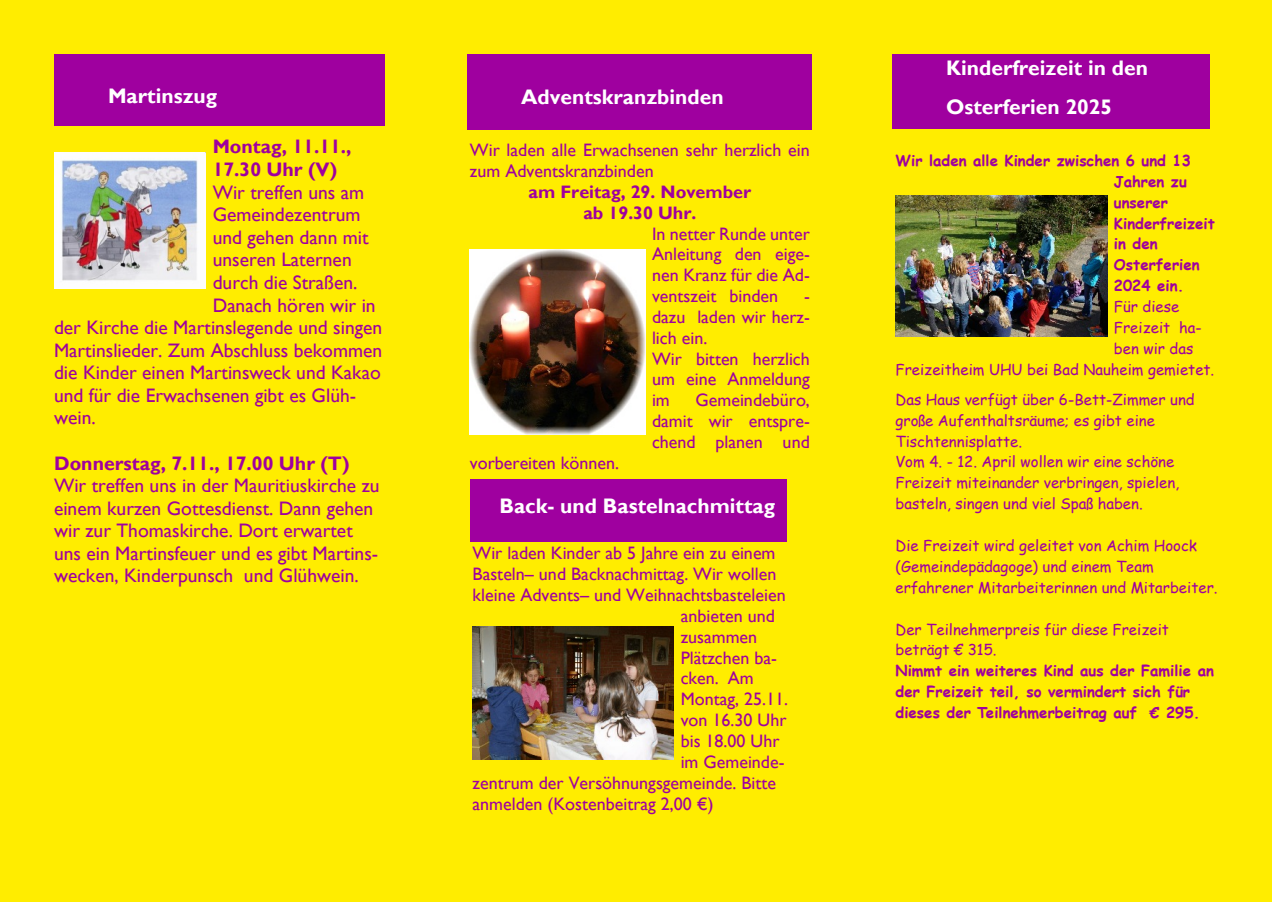
<style>
.page{position:relative;width:1272px;height:902px;background:#fff}
.page>*{position:absolute;margin:0;border:0;box-sizing:border-box;transform-origin:0 0}
.t1{font:700 21px/39.3px "Gill Sans";color:#fff}
.t2{font:19.5px/22.5px "Gill Sans";color:#9f009f}
.t3{font:700 19.5px/22.5px "Gill Sans";color:#9f009f}
.t4{font:18px/20.9px "Gill Sans";color:#9f009f}
.t5{font:700 18px/20.9px "Gill Sans";color:#9f009f;text-align:center}
.t6{font:15px/20.9px "Comic Sans MS";color:#9f009f}
.t7{font:700 15px/20.9px "Comic Sans MS";color:#9f009f}
</style>
<div class="page">
<div style="left:0;top:0;width:1271px;height:901px;background:#ffed00"></div>
<div style="left:54px;top:54px;width:331px;height:71px;background:#9f009f"></div>
<div style="left:467px;top:54px;width:344px;height:76px;background:#9f009f"></div>
<div style="left:892px;top:54px;width:317px;height:74px;background:#9f009f"></div>
<img style="left:54px;top:152px;width:152px;height:137px">
<img style="left:470px;top:249px;width:175px;height:185px">
<div style="left:470px;top:479px;width:316px;height:62px;background:#9f009f"></div>
<img style="left:472px;top:626px;width:202px;height:133px">
<img style="left:895px;top:195px;width:212px;height:142px">
<p class="t1" style="left:108px;top:79px;width:111px">Martinszug</p>
<p class="t1" style="left:521px;top:79px;width:204px">Adventskranzbinden</p>
<p class="t3" style="left:213px;top:138px;width:140px">Montag, 11.11.,<br>17.30 Uhr (V)</p>
<p class="t2" style="left:213px;top:183px;width:153px">Wir treffen uns am</p>
<p class="t2" style="left:213px;top:205px;width:149px">Gemeindezentrum</p>
<p class="t2" style="left:213px;top:228px;width:157px">und gehen dann mit</p>
<p class="t2" style="left:213px;top:250px;width:140px">unseren Laternen</p>
<p class="t2" style="left:213px;top:273px;width:146px">durch die Straßen.</p>
<p class="t2" style="left:213px;top:296px;width:164px">Danach hören wir in</p>
<p class="t2" style="left:54px;top:318px;width:330px">der Kirche die Martinslegende und singen</p>
<p class="t2" style="left:54px;top:341px;width:330px">Martinslieder. Zum Abschluss bekommen</p>
<p class="t2" style="left:54px;top:363px;width:328px">die Kinder einen Martinsweck und Kakao</p>
<p class="t2" style="left:54px;top:386px;width:304px">und für die Erwachsenen gibt es Glüh-</p>
<p class="t2" style="left:54px;top:408px;width:43px">wein.</p>
<p class="t3" style="left:54px;top:454px;width:297px">Donnerstag, 7.11., 17.00 Uhr (T)</p>
<p class="t2" style="left:54px;top:476px;width:327px">Wir treffen uns in der Mauritiuskirche zu einem kurzen Gottesdienst. Dann gehen wir zur Thomaskirche. Dort erwartet uns ein Martinsfeuer und es gibt Martins&shy;wecken, Kinderpunsch und Glühwein.</p>
<p class="t4" style="left:470px;top:142px;width:341px">Wir laden alle Erwachsenen sehr herzlich ein zum Adventskranzbinden</p>
<p class="t5" style="left:528px;top:183px;width:224px">am Freitag, 29. November ab 19.30 Uhr.</p>
<p class="t4" style="left:652px;top:225px;width:159px;text-align:justify">In netter Runde unter Anleitung den eige&shy;nen Kranz für die Ad&shy;ventszeit binden</p>
<p class="t4" style="left:652px;top:287px;width:159px;text-indent:152px">- dazu laden wir herz&shy;lich ein.<br>Wir bitten herzlich um eine Anmeldung im</p>
<p class="t4" style="left:652px;top:391px;width:159px;text-align:justify;text-indent:43px">Gemeindebüro, damit wir entspre&shy;chend planen und</p>
<p class="t4" style="left:470px;top:454px;width:151px">vorbereiten können.</p>
<p class="t1" style="left:499px;top:488px;width:277px">Back- und Bastelnachmittag</p>
<p class="t4" style="left:472px;top:544px;width:304px">Wir laden Kinder ab 5 Jahre ein zu einem</p>
<p class="t4" style="left:472px;top:565px;width:305px">Basteln– und Backnachmittag. Wir wollen</p>
<p class="t4" style="left:472px;top:586px;width:314px">kleine Advents– und Weihnachtsbasteleien</p>
<p class="t4" style="left:680px;top:607px;width:96px">anbieten und</p>
<p class="t4" style="left:680px;top:628px;width:78px">zusammen</p>
<p class="t4" style="left:680px;top:649px;width:98px">Plätzchen ba-</p>
<p class="t4" style="left:680px;top:669px;width:74px">cken. Am</p>
<p class="t4" style="left:680px;top:690px;width:109px">Montag, 25.11.</p>
<p class="t4" style="left:680px;top:711px;width:107px">von 16.30 Uhr</p>
<p class="t4" style="left:680px;top:732px;width:100px">bis 18.00 Uhr</p>
<p class="t4" style="left:680px;top:753px;width:105px">im Gemeinde-</p>
<p class="t4" style="left:472px;top:774px;width:305px">zentrum der Versöhnungsgemeinde. Bitte</p>
<p class="t4" style="left:472px;top:794px;width:242px">anmelden (Kostenbeitrag 2,00 €)</p>
<p class="t1" style="left:946px;top:51px;width:203px">Kinderfreizeit in den<br>Osterferien 2025</p>
<p class="t7" style="left:1113px;top:151px;width:102px;text-indent:-218px">Wir laden alle Kinder zwischen 6 und 13<br>Jahren zu unserer<br>Kinderfreizeit in den<br>Osterferien<br>2024 ein.</p>
<p class="t6" style="left:1113px;top:298px;width:67px">Für diese</p>
<p class="t6" style="left:1113px;top:318px;width:89px">Freizeit ha-</p>
<p class="t6" style="left:1113px;top:339px;width:81px">ben wir das</p>
<p class="t6" style="left:895px;top:360px;width:320px">Freizeitheim UHU bei Bad Nauheim gemietet.</p>
<p class="t6" style="left:895px;top:390px;width:300px">Das Haus verfügt über 6-Bett-Zimmer und große Aufenthaltsräume; es gibt eine Tischtennisplatte.<br>Vom 4. - 12. April wollen wir eine schöne Freizeit miteinander verbringen, spielen, basteln, singen und viel Spaß haben.</p>
<p class="t6" style="left:895px;top:536px;width:323px">Die Freizeit wird geleitet von Achim Hoock (Gemeindepädagoge) und einem Team erfahrener Mitarbeiterinnen und Mitarbeiter.</p>
<p class="t6" style="left:895px;top:620px;width:275px">Der Teilnehmerpreis für diese Freizeit beträgt € 315.</p>
<p class="t7" style="left:895px;top:662px;width:320px">Nimmt ein weiteres Kind aus der Familie an der Freizeit teil, so vermindert sich für dieses der Teilnehmerbeitrag auf € 295.</p>
</div>
